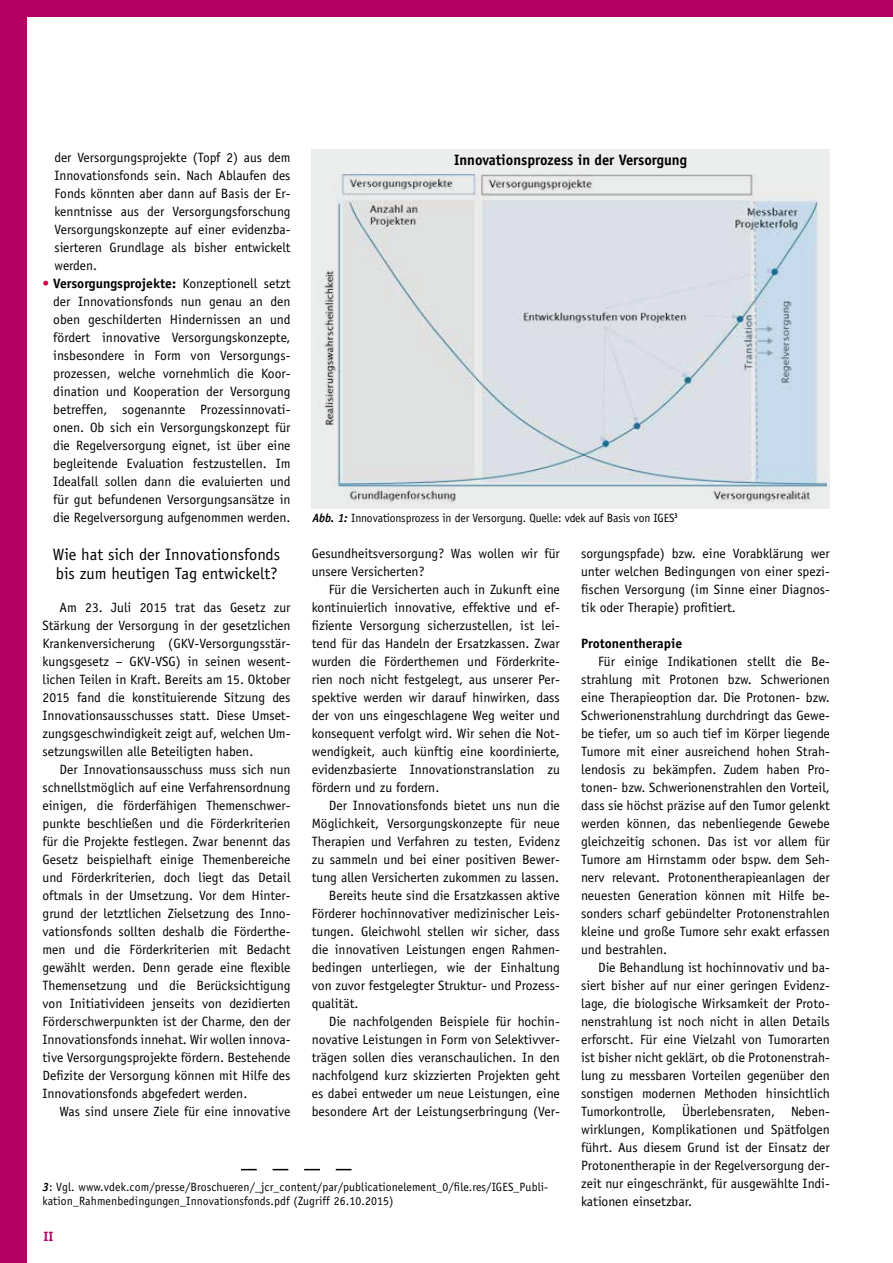
<style>
.page{position:relative;width:893px;height:1263px;background:#fff}
.page>*{position:absolute;margin:0;border:0;box-sizing:border-box;transform-origin:0 0}
.t1{font:16.5px/19.8px "Officina Sans";color:#000}
.t2{font:700 15px "Officina Sans";color:#000}
.t3{font:13.5px/18px "Officina Sans";color:#000;text-align:justify}
.t4{font:700 13.5px "Officina Sans";color:#000}
.t5{font:700 13.5px "Officina Sans";color:#b30061}
.t6{font:12px/14.4px "Officina Sans";letter-spacing:.01em;color:#000}
.t7{font:12px "Officina Sans";letter-spacing:-.01em;color:#000}
.s1{color:#cf0044}
.s2{font-weight:700}
.s3{font-weight:700;font-style:italic}
</style>
<div class="page">
<div style="left:312px;top:149px;width:518px;height:359px;background:#eceded"></div>
<div style="left:0;top:0;width:27px;height:1263px;background:#b30061"></div>
<div style="left:0;top:0;width:893px;height:16px;background:#b30061"></div>
<img style="left:323px;top:175px;width:503px;height:329px">
<svg style="left:241px;top:1169px;width:110px;height:1px"></svg>
<p class="t3" style="left:55px;top:148px;width:238px">der Versorgungsprojekte (Topf 2) aus dem Innovationsfonds sein. Nach Ablaufen des Fonds könnten aber dann auf Basis der Er&shy;kenntnisse aus der Versorgungsforschung Versorgungskonzepte auf einer evidenzba&shy;sierteren Grundlage als bisher entwickelt werden.</p>
<p class="t3" style="left:53px;top:274px;width:239px;text-indent:-11px"><span class="s1">•</span> <span class="s2">Versorgungsprojekte:</span> Konzeptionell setzt der Innovationsfonds nun genau an den oben geschilderten Hindernissen an und fördert innovative Versorgungskonzepte, insbesondere in Form von Versorgungs&shy;prozessen, welche vornehmlich die Koor&shy;dination und Kooperation der Versorgung betreffen, sogenannte Prozessinnovati&shy;onen. Ob sich ein Versorgungskonzept für die Regelversorgung eignet, ist über eine begleitende Evaluation festzustellen. Im Idealfall sollen dann die evaluierten und für gut befundenen Versorgungsansätze in die Regelversorgung aufgenommen werden.</p>
<p class="t1" style="left:53px;top:544px;width:229px">Wie hat sich der Innovationsfonds bis zum heutigen Tag entwickelt?</p>
<p class="t3" style="left:43px;top:598px;width:250px;text-indent:17px">Am 23. Juli 2015 trat das Gesetz zur Stärkung der Versorgung in der gesetzlichen Krankenversicherung (GKV-Versorgungsstär&shy;kungsgesetz – GKV-VSG) in seinen wesent&shy;lichen Teilen in Kraft. Bereits am 15. Oktober 2015 fand die konstituierende Sitzung des Innovationsausschusses statt. Diese Umset&shy;zungsgeschwindigkeit zeigt auf, welchen Um&shy;setzungswillen alle Beteiligten haben.</p>
<p class="t3" style="left:43px;top:760px;width:250px;text-indent:17px">Der Innovationsausschuss muss sich nun schnellstmöglich auf eine Verfahrensordnung einigen, die förderfähigen Themenschwer&shy;punkte beschließen und die Förderkriterien für die Projekte festlegen. Zwar benennt das Gesetz beispielhaft einige Themenbereiche und Förderkriterien, doch liegt das Detail oftmals in der Umsetzung. Vor dem Hinter&shy;grund der letztlichen Zielsetzung des Inno&shy;vationsfonds sollten deshalb die Förderthe&shy;men und die Förderkriterien mit Bedacht gewählt werden. Denn gerade eine flexible Themensetzung und die Berücksichtigung von Initiativideen jenseits von dezidierten Förderschwerpunkten ist der Charme, den der Innovationsfonds innehat. Wir wollen innova&shy;tive Versorgungsprojekte fördern. Bestehende Defizite der Versorgung können mit Hilfe des Innovationsfonds abgefedert werden.</p>
<p class="t3" style="left:60px;top:1102px;width:233px">Was sind unsere Ziele für eine innovative</p>
<p class="t2" style="left:454px;top:150px;width:234px">Innovationsprozess in der Versorgung</p>
<p class="t7" style="left:313px;top:511px;width:367px"><span class="s3">Abb. 1:</span> Innovationsprozess in der Versorgung. Quelle: vdek auf Basis von IGES<sup>3</sup></p>
<p class="t3" style="left:312px;top:544px;width:250px">Gesundheitsversorgung? Was wollen wir für unsere Versicherten?</p>
<p class="t3" style="left:312px;top:580px;width:250px;text-indent:17px">Für die Versicherten auch in Zukunft eine kontinuierlich innovative, effektive und ef&shy;fiziente Versorgung sicherzustellen, ist lei&shy;tend für das Handeln der Ersatzkassen. Zwar wurden die Förderthemen und Förderkrite&shy;rien noch nicht festgelegt, aus unserer Per&shy;spektive werden wir darauf hinwirken, dass der von uns eingeschlagene Weg weiter und konsequent verfolgt wird. Wir sehen die Not&shy;wendigkeit, auch künftig eine koordinierte, evidenzbasierte Innovationstranslation zu fördern und zu fordern.</p>
<p class="t3" style="left:329px;top:796px;width:233px">Der Innovationsfonds bietet uns nun die</p>
<p class="t3" style="left:312px;top:814px;width:250px">Möglichkeit, Versorgungskonzepte für neue</p>
<p class="t3" style="left:312px;top:832px;width:250px">Therapien und Verfahren zu testen, Evidenz</p>
<p class="t3" style="left:312px;top:850px;width:250px">zu sammeln und bei einer positiven Bewer-</p>
<p class="t3" style="left:312px;top:868px;width:249px">tung allen Versicherten zukommen zu lassen.</p>
<p class="t3" style="left:329px;top:886px;width:233px">Bereits heute sind die Ersatzkassen aktive</p>
<p class="t3" style="left:312px;top:904px;width:250px">Förderer hochinnovativer medizinischer Leis-</p>
<p class="t3" style="left:312px;top:922px;width:250px">tungen. Gleichwohl stellen wir sicher, dass</p>
<p class="t3" style="left:312px;top:940px;width:250px">die innovativen Leistungen engen Rahmen-</p>
<p class="t3" style="left:312px;top:958px;width:250px">bedingen unterliegen, wie der Einhaltung</p>
<p class="t3" style="left:312px;top:976px;width:250px">von zuvor festgelegter Struktur- und Prozess-</p>
<p class="t3" style="left:312px;top:994px;width:48px">qualität.</p>
<p class="t3" style="left:329px;top:1012px;width:233px">Die nachfolgenden Beispiele für hochin-</p>
<p class="t3" style="left:312px;top:1030px;width:250px">novative Leistungen in Form von Selektivver-</p>
<p class="t3" style="left:312px;top:1048px;width:250px">trägen sollen dies veranschaulichen. In den</p>
<p class="t3" style="left:312px;top:1066px;width:250px">nachfolgend kurz skizzierten Projekten geht</p>
<p class="t3" style="left:312px;top:1084px;width:250px">es dabei entweder um neue Leistungen, eine</p>
<p class="t3" style="left:312px;top:1102px;width:250px">besondere Art der Leistungserbringung (Ver-</p>
<p class="t3" style="left:581px;top:544px;width:250px">sorgungspfade) bzw. eine Vorabklärung wer unter welchen Bedingungen von einer spezi&shy;fischen Versorgung (im Sinne einer Diagnos&shy;tik oder Therapie) profitiert.</p>
<p class="t4" style="left:581px;top:635px;width:103px">Protonentherapie</p>
<p class="t3" style="left:581px;top:652px;width:250px;text-indent:17px">Für einige Indikationen stellt die Be&shy;strahlung mit Protonen bzw. Schwerionen eine Therapieoption dar. Die Protonen- bzw.<br>Schwerionenstrahlung durchdringt das Gewe&shy;be tiefer, um so auch tief im Körper liegende Tumore mit einer ausreichend hohen Strah&shy;lendosis zu bekämpfen. Zudem haben Pro&shy;tonen- bzw. Schwerionenstrahlen den Vorteil, dass sie höchst präzise auf den Tumor gelenkt werden können, das nebenliegende Gewebe gleichzeitig schonen. Das ist vor allem für Tumore am Hirnstamm oder bspw. dem Seh&shy;nerv relevant. Protonentherapieanlagen der neuesten Generation können mit Hilfe be&shy;sonders scharf gebündelter Protonenstrahlen kleine und große Tumore sehr exakt erfassen und bestrahlen.</p>
<p class="t3" style="left:581px;top:958px;width:250px;text-indent:17px">Die Behandlung ist hochinnovativ und ba&shy;siert bisher auf nur einer geringen Evidenz&shy;lage, die biologische Wirksamkeit der Proto&shy;nenstrahlung ist noch nicht in allen Details erforscht. Für eine Vielzahl von Tumorarten ist bisher nicht geklärt, ob die Protonenstrah&shy;lung zu messbaren Vorteilen gegenüber den sonstigen modernen Methoden hinsichtlich Tumorkontrolle, Überlebensraten, Neben&shy;wirklungen, Komplikationen und Spätfolgen führt. Aus diesem Grund ist der Einsatz der Protonentherapie in der Regelversorgung der&shy;zeit nur eingeschränkt, für ausgewählte Indi&shy;kationen einsetzbar.</p>
<p class="t6" style="left:43px;top:1180px;width:507px"><span class="s3">3</span>: Vgl. www.vdek.com/presse/Broschueren/_jcr_content/par/publicationelement_0/file.res/IGES_Publi&shy;kation_Rahmenbedingungen_Innovationsfonds.pdf (Zugriff 26.10.2015)</p>
<p class="t5" style="left:44px;top:1228px;width:11px">II</p>
</div>
